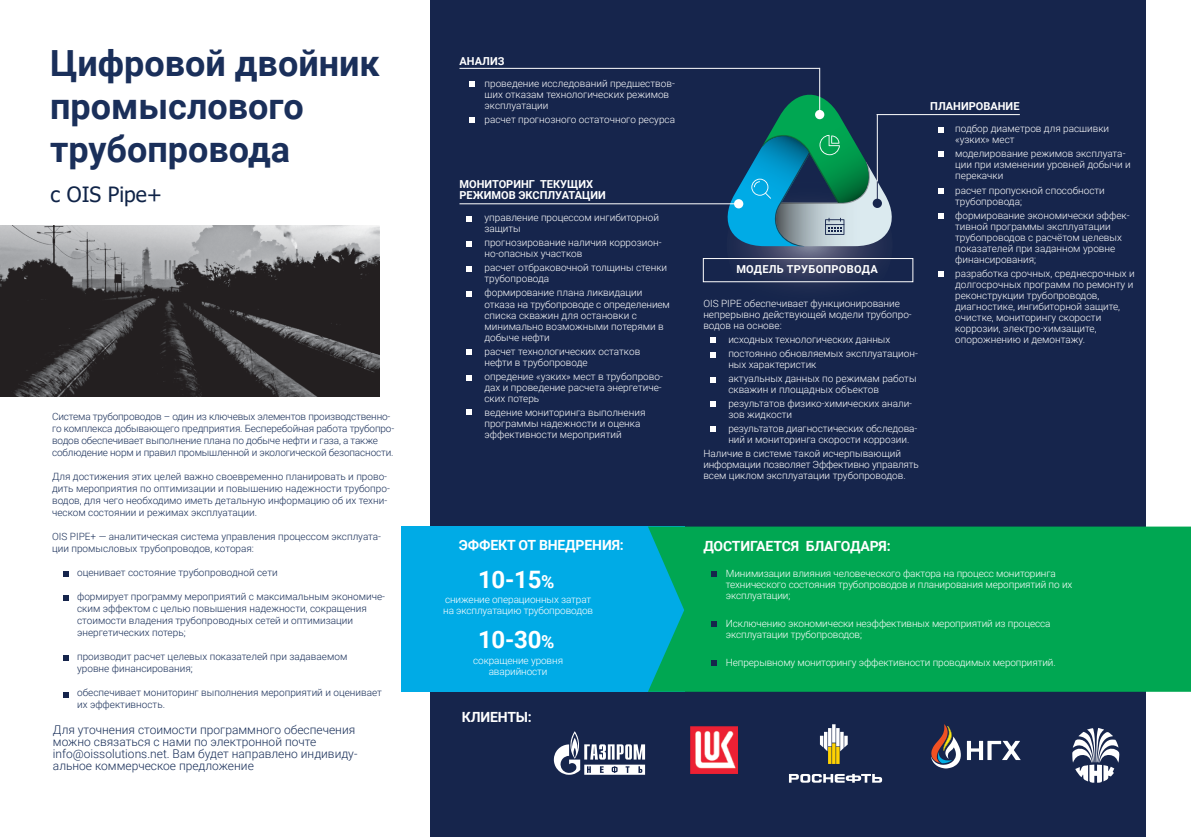
<style>
.page{position:relative;width:1191px;height:837px;background:#fff}
.page>*{position:absolute;margin:0;border:0;box-sizing:border-box;transform-origin:0 0}
.t1{font:700 36px/43.2px "Roboto";color:#1a2f5a}
.t2{font:700 24px "Roboto";letter-spacing:-.01em;color:#fff}
.t3{font:21px "Tahoma";color:#102448}
.t4{font:700 14px "Roboto";letter-spacing:-.01em;color:#fff}
.t5{font:300 12px/12px "Roboto";color:#182e58}
.t6{font:700 11px/11px "Roboto";color:#fff}
.t7{font:700 11px "Roboto";letter-spacing:.025em;color:#fff}
.t8{font:300 10px/11px "Roboto";color:#fff}
.t9{font:300 10px/12px "Roboto";color:#182e58}
.s1{font-size:18px}
</style>
<div class="page">
<div style="left:430px;top:0;width:715px;height:836px;background:#16254c"></div>
<img style="left:690px;top:726px;width:47px;height:47px">
<div style="left:401px;top:526px;width:283px;height:165px;background:#00abe6"></div>
<div style="left:648px;top:526px;width:543px;height:165px;background:#00a752"></div>
<svg style="left:711px;top:570px;width:6px;height:6px"></svg>
<svg style="left:711px;top:620px;width:6px;height:6px"></svg>
<svg style="left:711px;top:660px;width:6px;height:6px"></svg>
<svg style="left:554px;top:731px;width:91px;height:44px"></svg>
<svg style="left:63px;top:571px;width:6px;height:5px"></svg>
<svg style="left:63px;top:595px;width:6px;height:5px"></svg>
<svg style="left:789px;top:773px;width:93px;height:9px"></svg>
<svg style="left:820px;top:724px;width:27px;height:39px"></svg>
<svg style="left:967px;top:740px;width:53px;height:19px"></svg>
<svg style="left:931px;top:724px;width:29px;height:44px"></svg>
<svg style="left:1072px;top:728px;width:47px;height:54px"></svg>
<hr style="left:819px;top:68px;width:1px;height:46px;background:#fff">
<hr style="left:459px;top:68px;width:360px;height:1px;background:#fff">
<hr style="left:876px;top:114px;width:143px;height:1px;background:#fff">
<hr style="left:459px;top:203px;width:276px;height:1px;background:#fff">
<svg style="left:718px;top:87px;width:183px;height:200px"></svg>
<img style="left:0;top:225px;width:379px;height:171px">
<svg style="left:466px;top:349px;width:6px;height:5px"></svg>
<svg style="left:466px;top:375px;width:6px;height:5px"></svg>
<svg style="left:466px;top:216px;width:6px;height:5px"></svg>
<svg style="left:466px;top:241px;width:6px;height:6px"></svg>
<svg style="left:466px;top:291px;width:6px;height:6px"></svg>
<svg style="left:466px;top:266px;width:6px;height:6px"></svg>
<svg style="left:938px;top:127px;width:6px;height:5px"></svg>
<svg style="left:938px;top:151px;width:6px;height:6px"></svg>
<svg style="left:938px;top:213px;width:6px;height:5px"></svg>
<svg style="left:938px;top:188px;width:6px;height:5px"></svg>
<svg style="left:938px;top:271px;width:6px;height:5px"></svg>
<div style="left:703px;top:258px;width:210px;height:24px;border:1px solid #fff"></div>
<svg style="left:710px;top:337px;width:5px;height:6px"></svg>
<svg style="left:710px;top:352px;width:5px;height:5px"></svg>
<svg style="left:710px;top:401px;width:5px;height:5px"></svg>
<svg style="left:710px;top:377px;width:5px;height:6px"></svg>
<svg style="left:710px;top:426px;width:5px;height:6px"></svg>
<svg style="left:469px;top:81px;width:6px;height:6px"></svg>
<svg style="left:469px;top:117px;width:6px;height:5px"></svg>
<svg style="left:466px;top:409px;width:6px;height:6px"></svg>
<svg style="left:63px;top:655px;width:6px;height:5px"></svg>
<svg style="left:63px;top:692px;width:6px;height:5px"></svg>
<h1 class="t1" style="left:50px;top:40px;width:331px">Цифровой двойник промыслового трубопровода</h1>
<h3 class="t3" style="left:51px;top:180px;width:113px">c OIS Pipe+</h3>
<p class="t9" style="left:52px;top:410px;width:343px">Система трубопроводов – один из ключевых элементов производственно&shy;го комплекса добывающего предприятия. Бесперебойная работа трубопро&shy;водов обеспечивает выполнение плана по добыче нефти и газа, а также соблюдение норм и правил промышленной и экологической безопасности.</p>
<p class="t9" style="left:52px;top:470px;width:339px">Для достижения этих целей важно своевременно планировать и прово&shy;дить мероприятия по оптимизации и повышению надежности трубопро&shy;водов, для чего необходимо иметь детальную информацию об их техни&shy;ческом состоянии и режимах эксплуатации.</p>
<p class="t9" style="left:52px;top:530px;width:330px">OIS PIPE+ — аналитическая система управления процессом эксплуата&shy;ции промысловых трубопроводов, которая:</p>
<p class="t9" style="left:77px;top:566px;width:202px">оценивает состояние трубопроводной сети</p>
<p class="t9" style="left:77px;top:590px;width:309px">формирует программу мероприятий с максимальным экономиче&shy;ским эффектом с целью повышения надежности, сокращения стоимости владения трубопроводных сетей и оптимизации энергетических потерь;</p>
<p class="t9" style="left:77px;top:650px;width:272px">производит расчет целевых показателей при задаваемом уровне финансирования;</p>
<p class="t9" style="left:77px;top:686px;width:306px">обеспечивает мониторинг выполнения мероприятий и оценивает их эффективность.</p>
<p class="t5" style="left:53px;top:723px;width:306px">Для уточнения стоимости программного обеспечения можно связаться с нами по электронной почте info@oissolutions.net. Вам будет направлено индивиду&shy;альное коммерческое предложение</p>
<p class="t6" style="left:459px;top:55px;width:47px">АНАЛИЗ</p>
<p class="t8" style="left:484px;top:77px;width:192px">проведение исследований предшествов&shy;ших отказам технологических режимов эксплуатации</p>
<p class="t8" style="left:484px;top:113px;width:192px">расчет прогнозного остаточного ресурса</p>
<p class="t6" style="left:459px;top:178px;width:148px">МОНИТОРИНГ ТЕКУЩИХ<br>РЕЖИМОВ ЭКСПЛУАТАЦИИ</p>
<p class="t8" style="left:484px;top:212px;width:176px">управление процессом ингибиторной защиты</p>
<p class="t8" style="left:484px;top:237px;width:178px">прогнозирование наличия коррозион&shy;но-опасных участков</p>
<p class="t8" style="left:484px;top:262px;width:184px">расчет отбраковочной толщины стенки трубопровода</p>
<p class="t8" style="left:484px;top:287px;width:187px">формирование плана ликвидации отказа на трубопроводе с определением списка скважин для остановки с минимально возможными потерями в добыче нефти</p>
<p class="t8" style="left:484px;top:345px;width:157px">расчет технологических остатков нефти в трубопроводе</p>
<p class="t8" style="left:484px;top:370px;width:180px;text-align:justify">опредение «узких» мест в трубопрово&shy;дах и проведение расчета энергетиче&shy;ских потерь</p>
<p class="t8" style="left:484px;top:406px;width:162px">ведение мониторинга выполнения программы надежности и оценка эффективности мероприятий</p>
<p class="t7" style="left:736px;top:262px;width:143px">МОДЕЛЬ ТРУБОПРОВОДА</p>
<p class="t8" style="left:703px;top:297px;width:210px">OIS PIPE обеспечивает функционирование непрерывно действующей модели трубопро&shy;водов на основе:</p>
<p class="t8" style="left:728px;top:331px;width:191px;line-height:14px">исходных технологических данных постоянно обновляемых эксплуатацион-</p>
<p class="t8" style="left:728px;top:356px;width:190px;line-height:14px">ных характеристик<br>актуальных данных по режимам работы</p>
<p class="t8" style="left:728px;top:381px;width:185px;line-height:14px">скважин и площадных объектов результатов физико-химических анали-</p>
<p class="t8" style="left:728px;top:406px;width:190px;line-height:14px">зов жидкости<br>результатов диагностических обследова-</p>
<p class="t8" style="left:703px;top:431px;width:208px;line-height:14px;text-indent:25px">ний и мониторинга скорости коррозии.<br>Наличие в системе такой исчерпывающий</p>
<p class="t8" style="left:703px;top:458px;width:217px">информации позволяет Эффективно управлять всем циклом эксплуатации трубопроводов.</p>
<p class="t6" style="left:930px;top:101px;width:91px">ПЛАНИРОВАНИЕ</p>
<p class="t8" style="left:955px;top:123px;width:155px">подбор диаметров для расшивки «узких» мест</p>
<p class="t8" style="left:955px;top:148px;width:177px">моделирование режимов эксплуата&shy;ции при изменении уровней добычи и перекачки</p>
<p class="t8" style="left:955px;top:184px;width:151px">расчет пропускной способности трубопровода;</p>
<p class="t8" style="left:955px;top:209px;width:176px">формирование экономически эффек&shy;тивной программы эксплуатации трубопроводов с расчётом целевых показателей при заданном уровне финансирования;</p>
<p class="t8" style="left:955px;top:267px;width:181px">разработка срочных, среднесрочных и долгосрочных программ по ремонту и реконструкции трубопроводов, диагностике, ингибиторной защите, очистке, мониторингу скорости коррозии, электро-химзащите, опорожнению и демонтажу.</p>
<h3 class="t4" style="left:459px;top:535px;width:166px">ЭФФЕКТ ОТ ВНЕДРЕНИЯ:</h3>
<h3 class="t4" style="left:703px;top:535px;width:189px">ДОСТИГАЕТСЯ БЛАГОДАРЯ:</h3>
<h2 class="t2" style="left:478px;top:562px;width:78px">10-15<span class="s1">%</span></h2>
<p class="t8" style="left:443px;top:593px;width:151px">cнижение операционных затрат на эксплуатацию трубопроводов</p>
<p class="t8" style="left:726px;top:567px;width:348px">Минимизации влияния человеческого фактора на процесс мониторинга технического состояния трубопроводов и планирования мероприятий по их эксплуатации;</p>
<p class="t8" style="left:726px;top:617px;width:326px">Исключению экономически неэффективных мероприятий из процесса эксплуатации трубопроводов;</p>
<p class="t8" style="left:726px;top:656px;width:331px">Непрерывному мониторингу эффективности проводимых мероприятий.</p>
<h2 class="t2" style="left:478px;top:622px;width:78px">10-30<span class="s1">%</span></h2>
<p class="t8" style="left:473px;top:654px;width:91px;text-align:center">cокращение уровня аварийности</p>
<h3 class="t4" style="left:462px;top:706px;width:72px">КЛИЕНТЫ:</h3>
</div>
